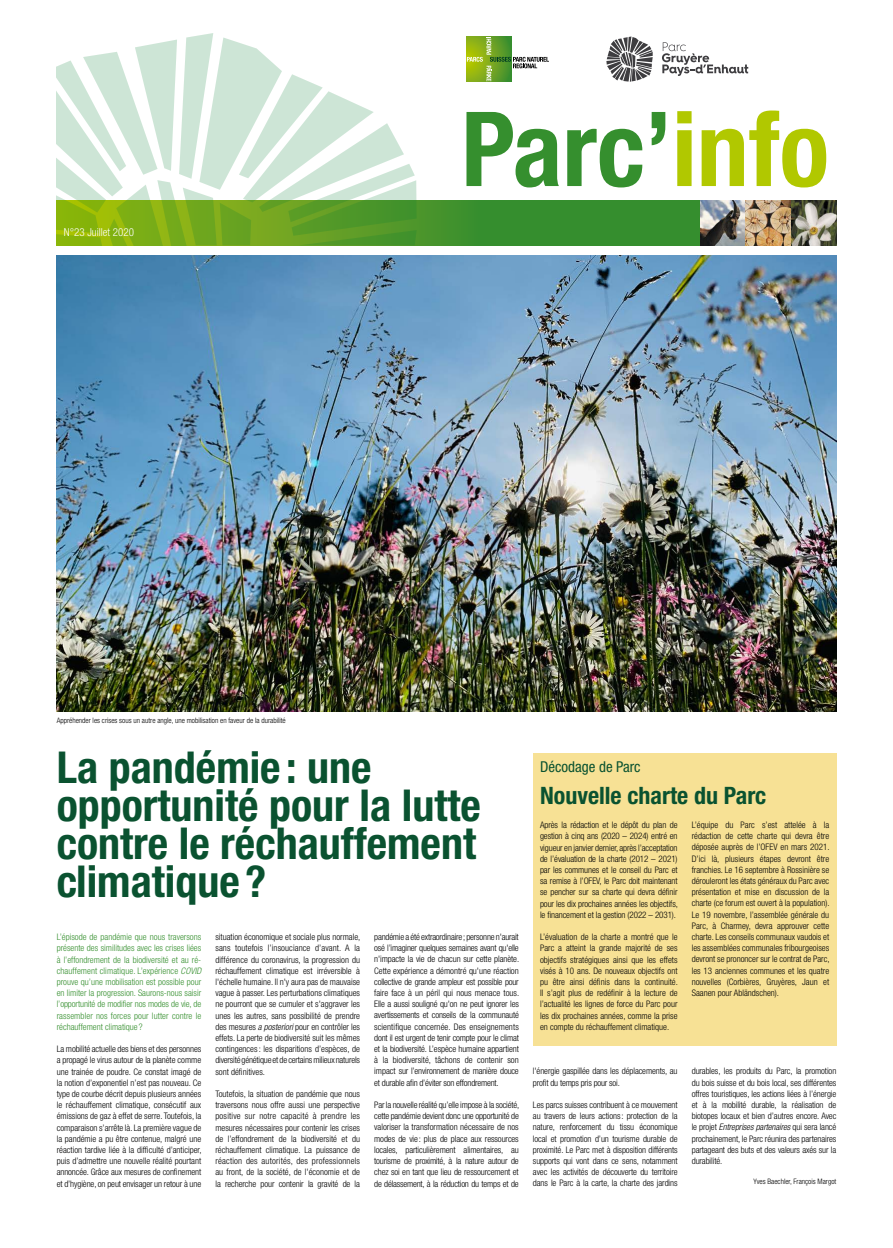
<style>
.page{position:relative;width:893px;height:1248px;background:#fff}
.page>*{position:absolute;margin:0;border:0;box-sizing:border-box;transform-origin:0 0}
.t1{font:700 condensed 103.7px "Helvetica Neue LT Std";color:#358f2e}
.t2{font:700 condensed 44px/38px "Helvetica Neue LT Std";color:#0a5230}
.t3{font:700 condensed 24px "Helvetica Neue LT Std";color:#0a5230}
.t4{font:condensed 15px "Helvetica Neue LT Std";color:#0a5230}
.t5{font:300 condensed 11px "Helvetica Neue LT Std";color:#fff}
.t6{font:300 condensed 9px/11.2px "Helvetica Neue LT Std";letter-spacing:-.01em;color:#000;text-align:justify}
.t7{font:300 condensed 9px/11.2px "Helvetica Neue LT Std";color:#358f2e;text-align:justify}
.t8{font:300 condensed 7.5px "Helvetica Neue LT Std";color:#000}
.s1{color:#b1c800}
.s2{font-style:italic}
</style>
<div class="page">
<svg style="left:417px;top:201px;width:283px;height:44px;background:#378e2d"></svg>
<svg style="left:57px;top:33px;width:360px;height:212px"></svg>
<img style="left:700px;top:201px;width:136px;height:44px">
<svg style="left:466px;top:37px;width:45px;height:45px"></svg>
<svg style="left:467px;top:37px;width:82px;height:44px"></svg>
<svg style="left:662px;top:42px;width:86px;height:34px"></svg>
<svg style="left:606px;top:36px;width:47px;height:46px"></svg>
<div style="left:533px;top:752px;width:303px;height:293px;background:#f7e195"></div>
<img style="left:57px;top:255px;width:779px;height:456px">
<p class="t5" style="left:64px;top:225px;width:72px">N°23 Juillet 2020</p>
<h1 class="t1" style="left:461px;top:86px;width:369px">Parc’<span class="s1">info</span></h1>
<p class="t8" style="left:57px;top:715px;width:231px">Appréhender les crises sous un autre angle, une mobilisation en faveur de la durabilité</p>
<h2 class="t2" style="left:57px;top:748px;width:426px">La pandémie : une opportunité pour la lutte contre le réchauffement climatique ?</h2>
<p class="t7" style="left:57px;top:931px;width:146px">L’épisode de pandémie que nous traversons présente des similitudes avec les crises liées à l’effondrement de la biodiversité et au ré&shy;chauffement climatique. L’expérience <span class="s2">COVID </span>prouve qu’une mobilisation est possible pour en limiter la progression. Saurons-nous saisir l’opportunité de modifier nos modes de vie, de rassembler nos forces pour lutter contre le réchauffement climatique ?</p>
<p class="t6" style="left:57px;top:1043px;width:146px">La mobilité actuelle des biens et des personnes a propagé le virus autour de la planète comme une trainée de poudre. Ce constat imagé de la notion d’exponentiel n’est pas nouveau. Ce type de courbe décrit depuis plusieurs années le réchauffement climatique, consécutif aux émissions de gaz à effet de serre. Toutefois, la comparaison s’arrête là. La première vague de la pandémie a pu être contenue, malgré une réaction tardive liée à la difficulté d’anticiper, puis d’admettre une nouvelle réalité pourtant annoncée. Grâce aux mesures de confinement et d’hygiène, on peut envisager un retour à une</p>
<p class="t6" style="left:374px;top:931px;width:146px">pandémie a été extraordinaire; personne n'aurait osé l’imaginer quelques semaines avant qu'elle n'impacte la vie de chacun sur cette planète.<br>Cette expérience a démontré qu'une réaction collective de grande ampleur est possible pour faire face à un péril qui nous menace tous.<br>Elle a aussi souligné qu'on ne peut ignorer les avertissements et conseils de la communauté scientifique concernée. Des enseignements dont il est urgent de tenir compte pour le climat et la biodiversité. L’espèce humaine appartient à la biodiversité, tâchons de contenir son impact sur l’environnement de manière douce et durable afin d’éviter son effondrement.</p>
<p class="t6" style="left:374px;top:1099px;width:146px">Par la nouvelle réalité qu’elle impose à la société, cette pandémie devient donc une opportunité de valoriser la transformation nécessaire de nos modes de vie: plus de place aux ressources locales, particulièrement alimentaires, au tourisme de proximité, à la nature autour de chez soi en tant que lieu de ressourcement et de délassement, à la réduction du temps et de</p>
<p class="t6" style="left:215px;top:931px;width:146px">situation économique et sociale plus normale, sans toutefois l’insouciance d’avant. A la différence du coronavirus, la progression du réchauffement climatique est irréversible à l'échelle humaine. Il n'y aura pas de mauvaise vague à passer. Les perturbations climatiques ne pourront que se cumuler et s'aggraver les unes les autres, sans possibilité de prendre des mesures <span class="s2">a posteriori</span> pour en contrôler les effets. La perte de biodiversité suit les mêmes contingences: les disparitions d’espèces, de diversité génétique et de certains milieux naturels sont définitives.</p>
<p class="t6" style="left:215px;top:1087px;width:146px">Toutefois, la situation de pandémie que nous traversons nous offre aussi une perspective positive sur notre capacité à prendre les mesures nécessaires pour contenir les crises de l’effondrement de la biodiversité et du réchauffement climatique. La puissance de réaction des autorités, des professionnels au front, de la société, de l'économie et de la recherche pour contenir la gravité de la</p>
<h3 class="t4" style="left:540px;top:758px;width:102px">Décodage de Parc</h3>
<h3 class="t3" style="left:540px;top:781px;width:228px">Nouvelle charte du Parc</h3>
<p class="t6" style="left:540px;top:819px;width:139px">Après la rédaction et le dépôt du plan de gestion à cinq ans (2020 – 2024) entré en vigueur en janvier dernier, après l’acceptation de l’évaluation de la charte (2012 – 2021) par les communes et le conseil du Parc et sa remise à l’OFEV, le Parc doit maintenant se pencher sur sa charte qui devra définir pour les dix prochaines années les objectifs, le financement et la gestion (2022 – 2031).</p>
<p class="t6" style="left:540px;top:931px;width:139px">L’évaluation de la charte a montré que le Parc a atteint la grande majorité de ses objectifs stratégiques ainsi que les effets visés à 10 ans. De nouveaux objectifs ont pu être ainsi définis dans la continuité.<br>Il s’agit plus de redéfinir à la lecture de l’actualité les lignes de force du Parc pour les dix prochaines années, comme la prise en compte du réchauffement climatique.</p>
<p class="t6" style="left:692px;top:819px;width:139px">L’équipe du Parc s’est attelée à la rédaction de cette charte qui devra être déposée auprès de l’OFEV en mars 2021.<br>D’ici là, plusieurs étapes devront être franchies. Le 16 septembre à Rossinière se dérouleront les états généraux du Parc avec présentation et mise en discussion de la charte (ce forum est ouvert à la population).<br>Le 19 novembre, l’assemblée générale du Parc, à Charmey, devra approuver cette charte. Les conseils communaux vaudois et les assemblées communales fribourgeoises devront se prononcer sur le contrat de Parc, les 13 anciennes communes et les quatre nouvelles (Corbières, Gruyères, Jaun et Saanen pour Abländschen).</p>
<p class="t6" style="left:533px;top:1065px;width:146px">l'énergie gaspillée dans les déplacements, au profit du temps pris pour soi.</p>
<p class="t6" style="left:533px;top:1099px;width:146px">Les parcs suisses contribuent à ce mouvement au travers de leurs actions: protection de la nature, renforcement du tissu économique local et promotion d’un tourisme durable de proximité. Le Parc met à disposition différents supports qui vont dans ce sens, notamment avec les activités de découverte du territoire dans le Parc à la carte, la charte des jardins</p>
<p class="t6" style="left:692px;top:1065px;width:146px">durables, les produits du Parc, la promotion du bois suisse et du bois local, ses différentes offres touristiques, les actions liées à l’énergie et à la mobilité durable, la réalisation de biotopes locaux et bien d’autres encore. Avec le projet <span class="s2">Entreprises partenaires</span> qui sera lancé prochainement, le Parc réunira des partenaires partageant des buts et des valeurs axés sur la durabilité.</p>
<p class="t8" style="left:753px;top:1176px;width:84px">Yves Baechler, François Margot</p>
</div>
